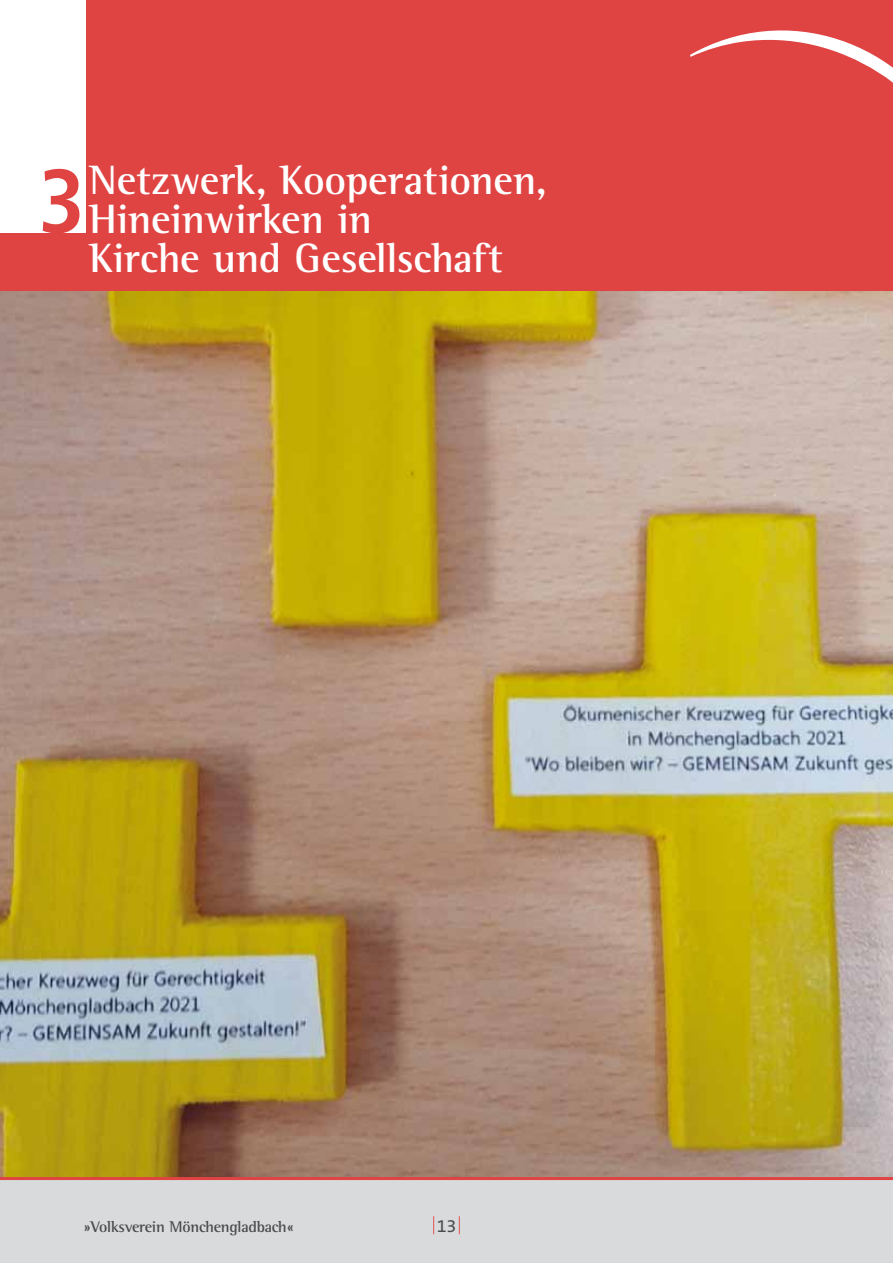
<style>
.page{position:relative;width:893px;height:1263px;background:#fff}
.page>*{position:absolute;margin:0;border:0;box-sizing:border-box;transform-origin:0 0}
.t1{font:700 condensed 90px "Frutiger";color:#df4443}
.t2{font:700 42px/39px "Rotis Semi Serif";letter-spacing:-.005em;color:#fff}
.t3{font:18px "The Sans B5 Plain";color:#4b4b4d}
.t4{font:700 15.9px "Rotis Semi Serif";letter-spacing:-.02em;color:#4b4b4d}
</style>
<div class="page">
<div style="left:0;top:0;width:893px;height:311px;background:#df4443"></div>
<img style="left:0;top:291px;width:893px;height:886px">
<div style="left:0;top:1178px;width:893px;height:85px;background:#d9dadb"></div>
<svg style="left:433px;top:1216px;width:1px;height:18px"></svg>
<svg style="left:459px;top:1216px;width:1px;height:18px"></svg>
<div style="left:0;top:0;width:85px;height:233px;background:#fff"></div>
<svg style="left:690px;top:30px;width:203px;height:53px"></svg>
<hr style="left:0;top:1177px;width:893px;height:3px;background:#df4443">
<h1 class="t1" style="left:38px;top:148px;width:48px">3</h1>
<p class="t2" style="left:89px;top:160px;width:459px">Netzwerk, Kooperationen,<br>Hineinwirken in<br>Kirche und Gesellschaft</p>
<p class="t4" style="left:84px;top:1217px;width:211px">»Volksverein Mönchengladbach«</p>
<p class="t3" style="left:437px;top:1216px;width:21px">13</p>
</div>
